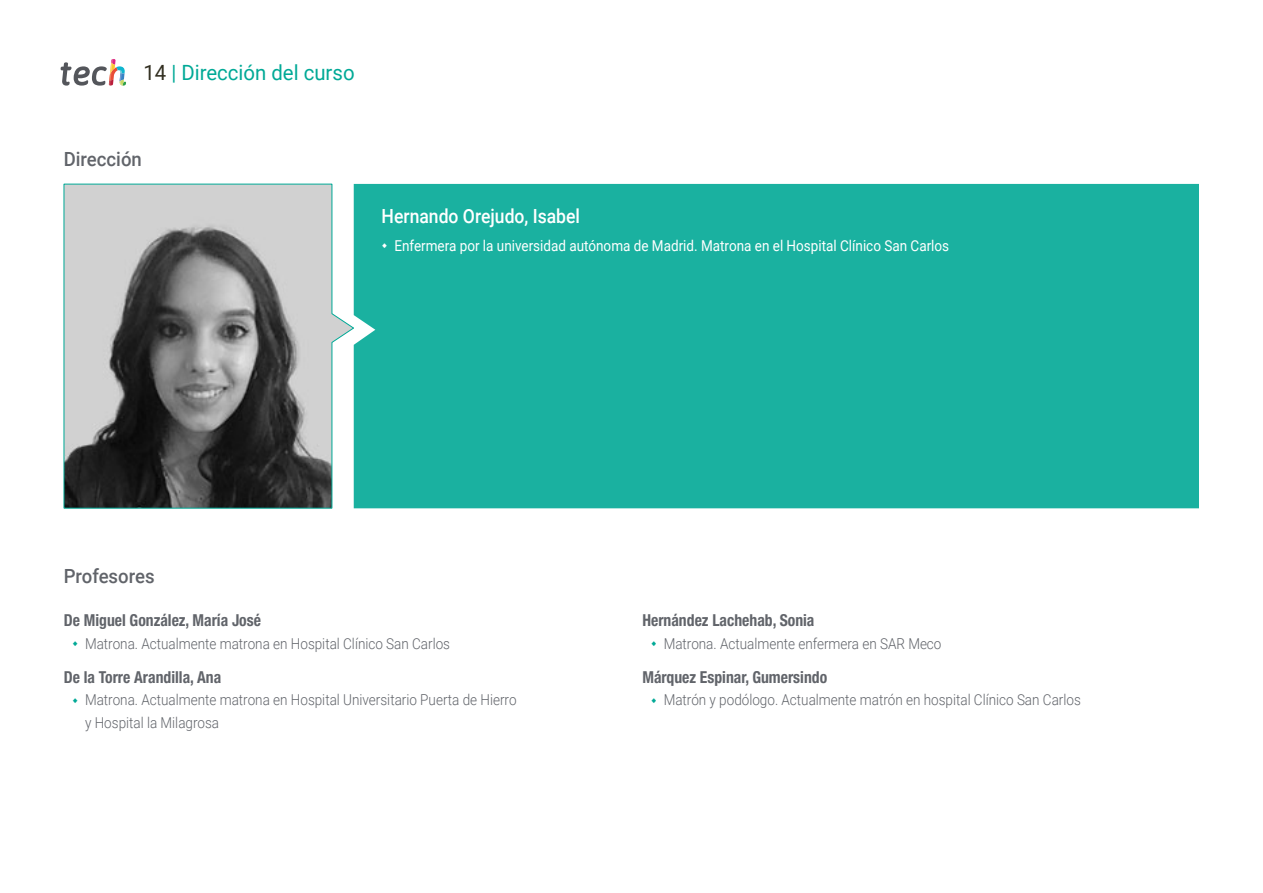
<style>
.page{position:relative;width:1263px;height:893px;background:#fff}
.page>*{position:absolute;margin:0;border:0;box-sizing:border-box;transform-origin:0 0}
.t1{font:21px "Roboto";color:#00a996}
.t2{font:500 19.5px "Roboto";color:#fff;scale:.9 1}
.t3{font:500 19.5px "Roboto";color:#61646a;scale:.95 1}
.t4{font:700 condensed 16.5px "Helvetica Neue LT Std";color:#61646a;scale:.95 1}
.t5{font:300 15px/22.5px "Roboto";color:#61646a;scale:.9 1}
.t6{font:15px "Roboto";color:#fff;scale:.9 1}
.s1{color:#312e20}
</style>
<div class="page">
<div style="left:354px;top:184px;width:845px;height:324px;background:#1ab1a0"></div>
<svg style="left:64px;top:184px;width:290px;height:324px;background:#8a8c8b"></svg>
<svg style="left:61px;top:59px;width:65px;height:27px"></svg>
<svg style="left:383px;top:243px;width:4px;height:5px"></svg>
<h1 class="t1" style="left:144px;top:57px;width:213px"><span class="s1">14</span> | Dirección del curso</h1>
<h2 class="t3" style="left:64px;top:145px;width:84px">Dirección</h2>
<h2 class="t2" style="left:382px;top:202px;width:222px">Hernando Orejudo, Isabel</h2>
<p class="t6" style="left:394px;top:235px;width:618px">Enfermera por la universidad autónoma de Madrid. Matrona en el Hospital Clínico San Carlos</p>
<h2 class="t3" style="left:64px;top:562px;width:97px">Profesores</h2>
<p class="t4" style="left:64px;top:610px;width:209px">De Miguel González, María José</p>
<p class="t5" style="left:85px;top:631px;width:407px">Matrona. Actualmente matrona en Hospital Clínico San Carlos</p>
<p class="t4" style="left:64px;top:667px;width:167px">De la Torre Arandilla, Ana</p>
<p class="t5" style="left:85px;top:688px;width:481px">Matrona. Actualmente matrona en Hospital Universitario Puerta de Hierro y Hospital la Milagrosa</p>
<p class="t4" style="left:642px;top:610px;width:183px">Hernández Lachehab, Sonia</p>
<p class="t5" style="left:664px;top:631px;width:310px">Matrona. Actualmente enfermera en SAR Meco</p>
<p class="t4" style="left:642px;top:667px;width:196px">Márquez Espinar, Gumersindo</p>
<p class="t5" style="left:664px;top:688px;width:465px">Matrón y podólogo. Actualmente matrón en hospital Clínico San Carlos</p>
</div>
